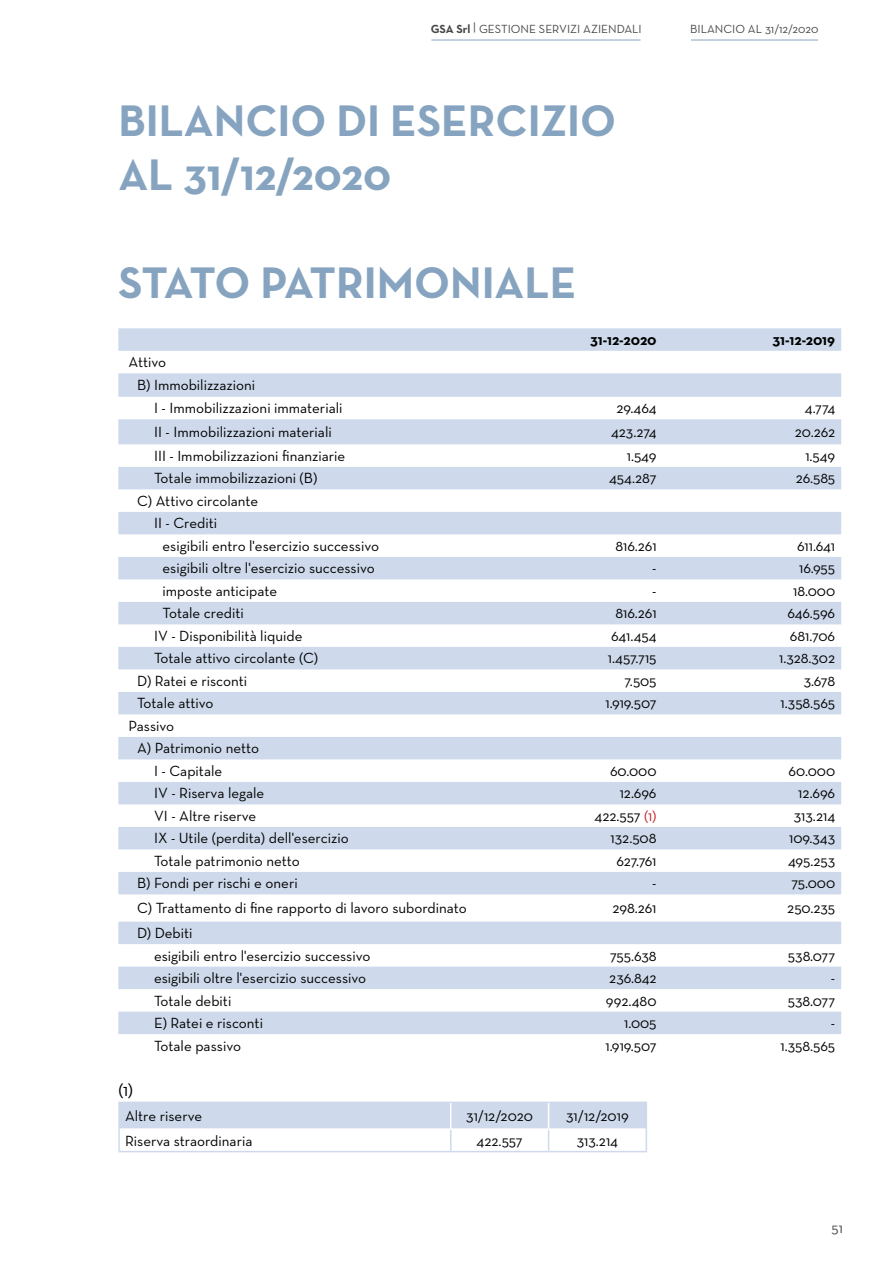
<style>
.page{position:relative;width:893px;height:1263px;background:#fff}
.page>*{position:absolute;margin:0;border:0;box-sizing:border-box;transform-origin:0 0}
.t1{font:700 45px/54px "Neutra Text";color:#86a4c0}
.t2{font:18px "Neutra Text";color:#000}
.t3{font:15px/22.5px "Neutra Text";color:#000}
.t4{font:700 15px "Neutra Text";color:#000}
.t5{font:15px "Neutra Text";color:#040404}
.t6{font:14.55px "Neutra Text";color:#484848}
.t7{font:12px "Neutra Text";color:#484848}
.s1{font-weight:700}
.s2{color:#c02327}
</style>
<div class="page">
<hr style="left:432px;top:40px;width:208px;height:1px;background:#86a4c0">
<hr style="left:691px;top:40px;width:127px;height:1px;background:#86a4c0">
<svg style="left:118px;top:328px;width:723px;height:706px"></svg>
<svg style="left:118px;top:373px;width:723px;height:71px;fill:#cedaeb"></svg>
<hr style="left:118px;top:1101px;width:333px;height:2px;background:#cedaeb">
<hr style="left:118px;top:1103px;width:2px;height:26px;background:#cedaeb">
<hr style="left:451px;top:1101px;width:98px;height:2px;background:#cedaeb">
<hr style="left:549px;top:1101px;width:98px;height:2px;background:#cedaeb">
<hr style="left:118px;top:1129px;width:2px;height:22px;background:#cedaeb">
<hr style="left:118px;top:1151px;width:333px;height:1px;background:#cedaeb">
<hr style="left:451px;top:1151px;width:98px;height:1px;background:#cedaeb">
<hr style="left:549px;top:1151px;width:98px;height:1px;background:#cedaeb">
<svg style="left:119px;top:1103px;width:528px;height:48px"></svg>
<hr style="left:120px;top:1128px;width:331px;height:2px;background:#fff">
<hr style="left:451px;top:1128px;width:98px;height:2px;background:#fff">
<hr style="left:549px;top:1128px;width:97px;height:2px;background:#fff">
<p class="t7" style="left:431px;top:21px;width:213px"><span class="s1">GSA Srl</span> | GESTIONE SERVIZI AZIENDALI</p>
<p class="t7" style="left:690px;top:21px;width:130px">BILANCIO AL 31/12/2020</p>
<h1 class="t1" style="left:118px;top:92px;width:499px">BILANCIO DI ESERCIZIO<br>AL 31/12/2020</h1>
<h1 class="t1" style="left:118px;top:254px;width:460px">STATO PATRIMONIALE</h1>
<p class="t4" style="left:590px;top:330px;width:68px">31-12-2020</p>
<p class="t4" style="left:772px;top:330px;width:64px">31-12-2019</p>
<p class="t3" style="left:129px;top:351px;width:39px">Attivo</p>
<p class="t3" style="left:137px;top:374px;width:120px">B) Immobilizzazioni</p>
<p class="t3" style="left:154px;top:397px;width:190px">I - Immobilizzazioni immateriali</p>
<p class="t3" style="left:616px;top:397px;width:42px">29.464</p>
<p class="t5" style="left:805px;top:399px;width:32px">4.774</p>
<p class="t3" style="left:154px;top:420px;width:179px">II - Immobilizzazioni materiali</p>
<p class="t3" style="left:611px;top:420px;width:47px">423.274</p>
<p class="t3" style="left:795px;top:420px;width:42px">20.262</p>
<p class="t3" style="left:154px;top:444px;width:193px">III - Immobilizzazioni finanziarie</p>
<p class="t3" style="left:627px;top:444px;width:31px">1.549</p>
<p class="t3" style="left:805px;top:444px;width:31px">1.549</p>
<p class="t3" style="left:154px;top:467px;width:165px">Totale immobilizzazioni (B)</p>
<p class="t3" style="left:609px;top:467px;width:49px">454.287</p>
<p class="t3" style="left:796px;top:467px;width:41px">26.585</p>
<p class="t3" style="left:137px;top:489px;width:123px">C) Attivo circolante</p>
<p class="t3" style="left:154px;top:512px;width:65px">II - Crediti</p>
<p class="t3" style="left:163px;top:534px;width:218px">esigibili entro l'esercizio successivo</p>
<p class="t3" style="left:615px;top:534px;width:43px">816.261</p>
<p class="t3" style="left:797px;top:534px;width:40px">611.641</p>
<p class="t3" style="left:163px;top:557px;width:214px">esigibili oltre l'esercizio successivo</p>
<p class="t3" style="left:652px;top:557px;width:6px">-</p>
<p class="t3" style="left:799px;top:557px;width:37px">16.955</p>
<p class="t3" style="left:163px;top:579px;width:116px">imposte anticipate</p>
<p class="t3" style="left:652px;top:579px;width:6px">-</p>
<p class="t3" style="left:793px;top:579px;width:43px">18.000</p>
<p class="t3" style="left:163px;top:602px;width:83px">Totale crediti</p>
<p class="t3" style="left:615px;top:602px;width:43px">816.261</p>
<p class="t3" style="left:787px;top:602px;width:49px">646.596</p>
<p class="t3" style="left:154px;top:624px;width:150px">IV - Disponibilità liquide</p>
<p class="t3" style="left:611px;top:624px;width:47px">641.454</p>
<p class="t3" style="left:790px;top:624px;width:47px">681.706</p>
<p class="t3" style="left:154px;top:647px;width:166px">Totale attivo circolante (C)</p>
<p class="t3" style="left:608px;top:647px;width:50px">1.457.715</p>
<p class="t3" style="left:779px;top:647px;width:57px">1.328.302</p>
<p class="t3" style="left:137px;top:669px;width:112px">D) Ratei e risconti</p>
<p class="t3" style="left:625px;top:669px;width:34px">7.505</p>
<p class="t3" style="left:804px;top:669px;width:33px">3.678</p>
<p class="t3" style="left:137px;top:692px;width:78px">Totale attivo</p>
<p class="t3" style="left:605px;top:692px;width:53px">1.919.507</p>
<p class="t3" style="left:781px;top:692px;width:56px">1.358.565</p>
<p class="t3" style="left:129px;top:714px;width:47px">Passivo</p>
<p class="t3" style="left:137px;top:737px;width:124px">A) Patrimonio netto</p>
<p class="t3" style="left:154px;top:759px;width:70px">I - Capitale</p>
<p class="t3" style="left:610px;top:759px;width:48px">60.000</p>
<p class="t3" style="left:789px;top:759px;width:48px">60.000</p>
<p class="t3" style="left:154px;top:782px;width:112px">IV - Riserva legale</p>
<p class="t3" style="left:620px;top:782px;width:38px">12.696</p>
<p class="t3" style="left:798px;top:782px;width:38px">12.696</p>
<p class="t3" style="left:154px;top:804px;width:104px">VI - Altre riserve</p>
<p class="t3" style="left:595px;top:804px;width:64px">422.557 <span class="s2">(1)</span></p>
<p class="t3" style="left:794px;top:804px;width:43px">313.214</p>
<p class="t3" style="left:154px;top:827px;width:196px">IX - Utile (perdita) dell'esercizio</p>
<p class="t3" style="left:611px;top:827px;width:47px">132.508</p>
<p class="t3" style="left:789px;top:827px;width:47px">109.343</p>
<p class="t3" style="left:154px;top:849px;width:147px">Totale patrimonio netto</p>
<p class="t3" style="left:616px;top:849px;width:42px">627.761</p>
<p class="t3" style="left:788px;top:849px;width:49px">495.253</p>
<p class="t3" style="left:137px;top:872px;width:162px">B) Fondi per rischi e oneri</p>
<p class="t3" style="left:652px;top:872px;width:6px">-</p>
<p class="t3" style="left:791px;top:872px;width:45px">75.000</p>
<p class="t3" style="left:137px;top:897px;width:331px">C) Trattamento di fine rapporto di lavoro subordinato</p>
<p class="t3" style="left:612px;top:897px;width:46px">298.261</p>
<p class="t3" style="left:787px;top:897px;width:49px">250.235</p>
<p class="t3" style="left:154px;top:921px;width:218px;text-indent:-17px">D) Debiti<br>esigibili entro l'esercizio successivo</p>
<p class="t3" style="left:610px;top:944px;width:48px">755.638</p>
<p class="t3" style="left:788px;top:944px;width:49px">538.077</p>
<p class="t3" style="left:154px;top:966px;width:214px">esigibili oltre l'esercizio successivo</p>
<p class="t3" style="left:609px;top:966px;width:49px">236.842</p>
<p class="t3" style="left:831px;top:966px;width:6px">-</p>
<p class="t3" style="left:154px;top:989px;width:79px">Totale debiti</p>
<p class="t3" style="left:606px;top:989px;width:52px">992.480</p>
<p class="t3" style="left:788px;top:989px;width:49px">538.077</p>
<p class="t3" style="left:154px;top:1011px;width:110px">E) Ratei e risconti</p>
<p class="t3" style="left:624px;top:1011px;width:34px">1.005</p>
<p class="t3" style="left:831px;top:1011px;width:6px">-</p>
<p class="t3" style="left:154px;top:1034px;width:89px">Totale passivo</p>
<p class="t3" style="left:605px;top:1034px;width:53px">1.919.507</p>
<p class="t3" style="left:781px;top:1034px;width:56px">1.358.565</p>
<p class="t2" style="left:118px;top:1078px;width:16px">(1)</p>
<p class="t3" style="left:125px;top:1104px;width:79px">Altre riserve</p>
<p class="t3" style="left:466px;top:1104px;width:68px">31/12/2020</p>
<p class="t3" style="left:566px;top:1104px;width:64px">31/12/2019</p>
<p class="t3" style="left:125px;top:1129px;width:129px">Riserva straordinaria</p>
<p class="t3" style="left:477px;top:1129px;width:48px">422.557</p>
<p class="t3" style="left:577px;top:1129px;width:43px">313.214</p>
<p class="t6" style="left:832px;top:1219px;width:13px">51</p>
</div>
